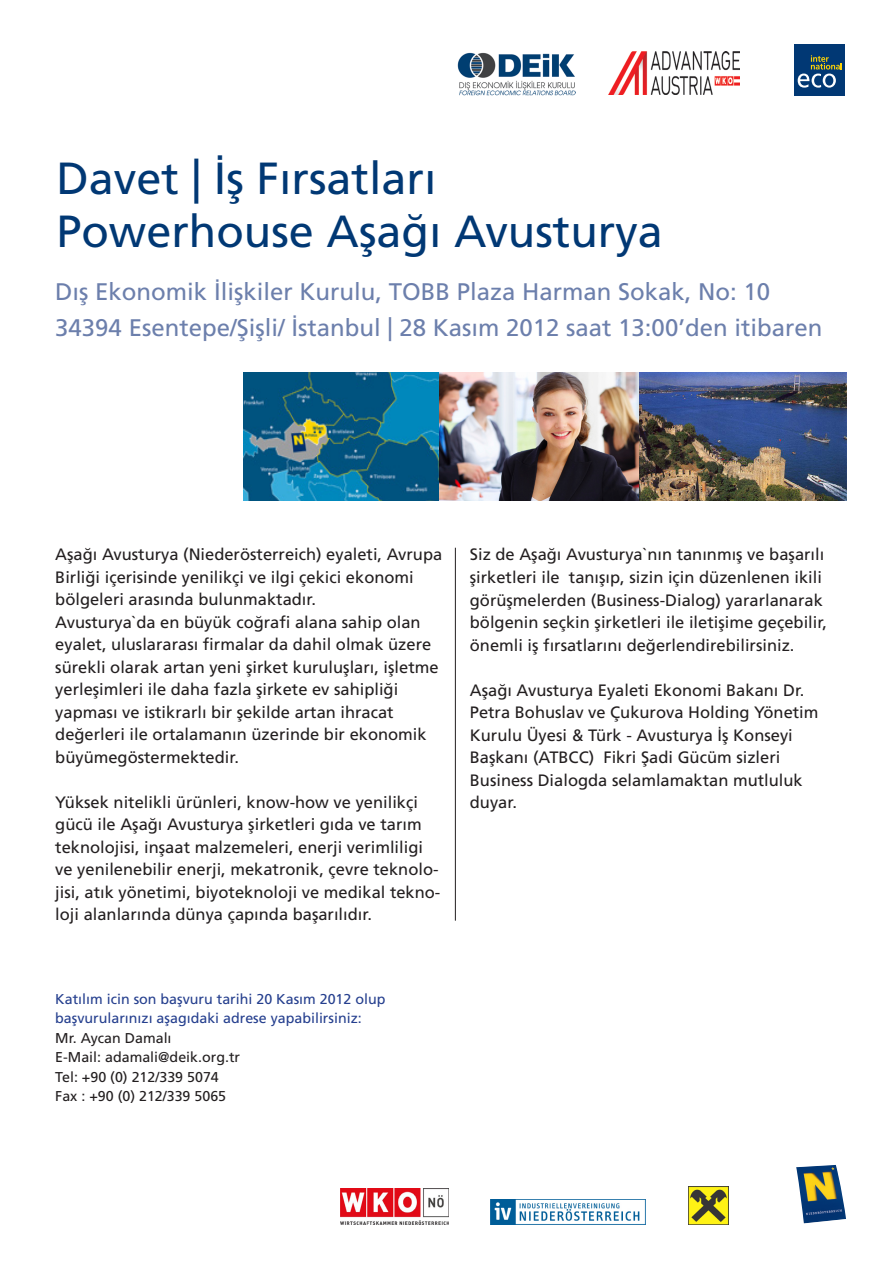
<style>
.page{position:relative;width:893px;height:1263px;background:#fff}
.page>*{position:absolute;margin:0;border:0;box-sizing:border-box;transform-origin:0 0}
.t1{font:45px "Frutiger";color:#013874}
.t2{font:45px "Frutiger CE";color:#013874}
.t3{font:24px/36px "Frutiger CE";color:#6c7fac}
.t4{font:16.5px/22.5px "Frutiger CE";color:#231f20}
.t5{font:14.25px/19.5px "Frutiger CE";color:#253f8e}
.t6{font:14.25px/19.5px "Frutiger CE";color:#231f20}
.s1{font-family:"Frutiger CE"}
</style>
<div class="page">
<img style="left:243px;top:372px;width:603px;height:129px">
<img style="left:689px;top:1186px;width:39px;height:38px">
<img style="left:796px;top:1165px;width:50px;height:58px">
<div style="left:795px;top:44px;width:50px;height:51px;background:#013874"></div>
<svg style="left:798px;top:55px;width:44px;height:33px"></svg>
<img style="left:457px;top:52px;width:118px;height:44px">
<img style="left:490px;top:1199px;width:156px;height:26px">
<img style="left:340px;top:1189px;width:109px;height:36px">
<hr style="left:455px;top:548px;width:1px;height:373px;background:#231f20">
<img style="left:608px;top:52px;width:132px;height:43px">
<h1 class="t2" style="left:56px;top:152px;width:382px">Davet | İş Fırsatları</h1>
<h1 class="t1" style="left:56px;top:205px;width:608px">Powerhouse <span class="s1">Aşağı</span> Avusturya</h1>
<h2 class="t3" style="left:55px;top:273px;width:769px">Dış Ekonomik İlişkiler Kurulu, TOBB Plaza Harman Sokak, No: 10<br>34394 Esentepe/Şişli/ İstanbul | 28 Kasım 2012 saat 13:00’den itibaren</h2>
<p class="t4" style="left:55px;top:543px;width:389px">Aşağı Avusturya (Niederösterreich) eyaleti, Avrupa Birliği içerisinde yenilikçi ve ilgi çekici ekonomi bölgeleri arasında bulunmaktadır.<br>Avusturya`da en büyük coğrafi alana sahip olan eyalet, uluslararası firmalar da dahil olmak üzere sürekli olarak artan yeni şirket kuruluşları, işletme yerleşimleri ile daha fazla şirkete ev sahipliği yapması ve istikrarlı bir şekilde artan ihracat değerleri ile ortalamanın üzerinde bir ekonomik büyümegöstermektedir.</p>
<p class="t4" style="left:55px;top:791px;width:387px">Yüksek nitelikli ürünleri, know-how ve yenilikçi gücü ile Aşağı Avusturya şirketleri gıda ve tarım teknolojisi, inşaat malzemeleri, enerji verimliligi ve yenilenebilir enerji, mekatronik, çevre teknolo&shy;jisi, atık yönetimi, biyoteknoloji ve medikal tekno&shy;loji alanlarında dünya çapında başarılıdır.</p>
<p class="t5" style="left:55px;top:989px;width:332px">Katılım icin son başvuru tarihi 20 Kasım 2012 olup başvurularınızı aşagıdaki adrese yapabilirsiniz:</p>
<p class="t6" style="left:55px;top:1028px;width:186px">Mr. Aycan Damalı<br>E-Mail: adamali@deik.org.tr<br>Tel: +90 (0) 212/339 5074<br>Fax : +90 (0) 212/339 5065</p>
<p class="t4" style="left:470px;top:543px;width:359px">Siz de Aşağı Avusturya`nın tanınmış ve başarılı şirketleri ile tanışıp, sizin için düzenlenen ikili görüşmelerden (Business-Dialog) yararlanarak bölgenin seçkin şirketleri ile iletişime geçebilir, önemli iş fırsatlarını değerlendirebilirsiniz.</p>
<p class="t4" style="left:470px;top:678px;width:350px">Aşağı Avusturya Eyaleti Ekonomi Bakanı Dr.<br>Petra Bohuslav ve Çukurova Holding Yönetim Kurulu Üyesi &amp; Türk - Avusturya İş Konseyi Başkanı (ATBCC) Fikri Şadi Gücüm sizleri Business Dialogda selamlamaktan mutluluk duyar.</p>
</div>
